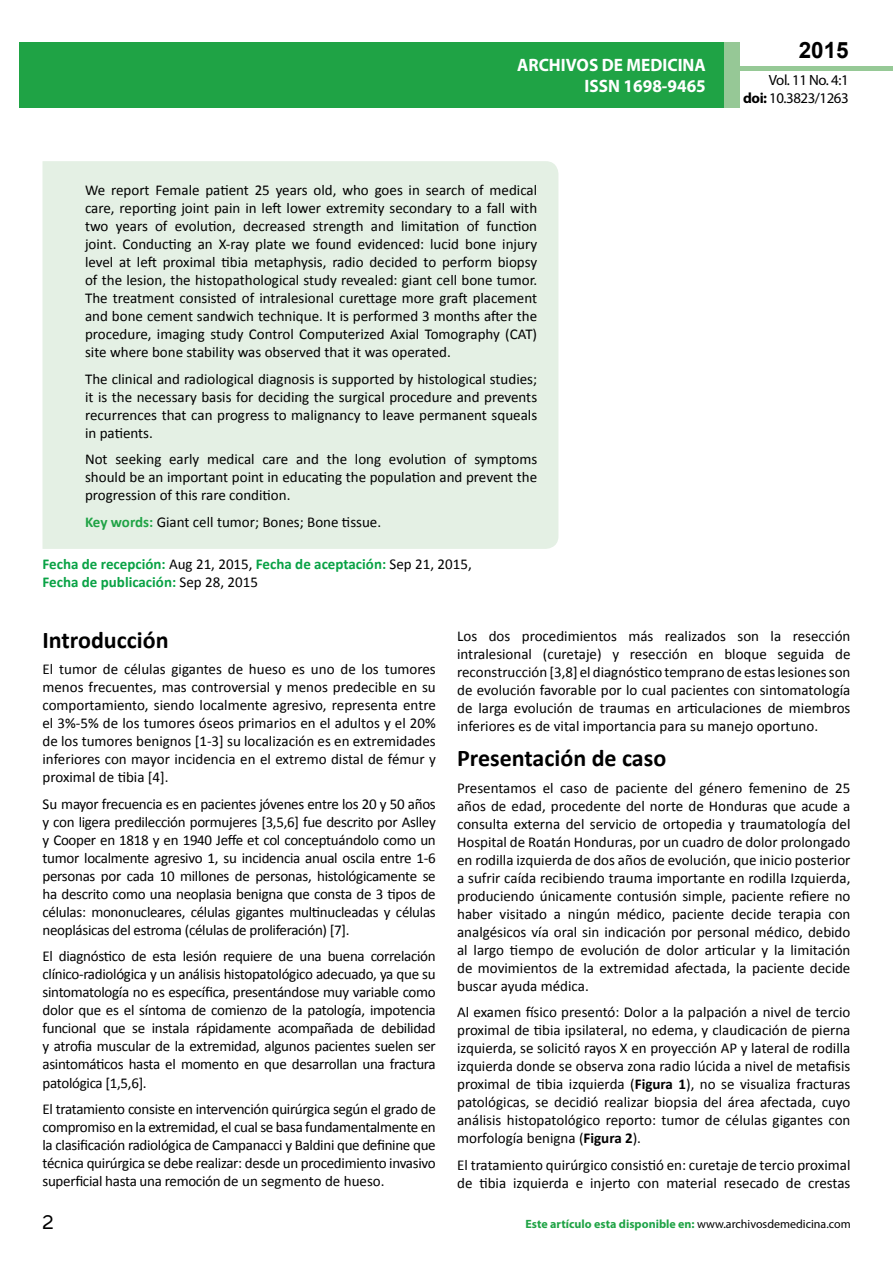
<style>
.page{position:relative;width:893px;height:1263px;background:#fff}
.page>*{position:absolute;margin:0;border:0;box-sizing:border-box;transform-origin:0 0}
.t1{font:25.5px "Tunga";color:#000}
.t2{font:700 24px "Calibri";color:#000}
.t3{font:700 22.5px "Arial";color:#000}
.t4{font:700 18px/21.6px "Myriad Pro";color:#fff;text-align:right;scale:.96 1}
.t5{font:15px/18px "Calibri";color:#000;text-align:justify}
.t6{font:700 15px/18.8px "Calibri";color:#09a245}
.t7{font:14.85px/17.9px "Myriad Pro";letter-spacing:-.03em;color:#000;text-align:right}
.t8{font:700 12px "Myriad Pro";color:#1fa345}
.s1{font-weight:700;color:#1fa345}
.s2{font-weight:400;color:#000}
.s3{font-weight:700}
.s4{color:#1da34a}
</style>
<div class="page">
<div style="left:722px;top:66px;width:171px;height:5px;background:#96c996"></div>
<div style="left:19px;top:42px;width:706px;height:66px;background:#1fa345"></div>
<div style="left:725px;top:42px;width:15px;height:66px;background:#96c896"></div>
<div style="left:43px;top:161px;width:515px;height:388px;background:#e4f0e4"></div>
<p class="t4" style="left:517px;top:53px;width:198px">ARCHIVOS DE MEDICINA<br>ISSN 1698-9465</p>
<p class="t5" style="left:85px;top:181px;width:454px">We report Female patient 25 years old, who goes in search of medical care, reporting joint pain in left lower extremity secondary to a fall with two years of evolution, decreased strength and limitation of function joint. Conducting an X-ray plate we found evidenced: lucid bone injury level at left proximal tibia metaphysis, radio decided to perform biopsy of the lesion, the histopathological study revealed: giant cell bone tumor.<br>The treatment consisted of intralesional curettage more graft placement and bone cement sandwich technique. It is performed 3 months after the procedure, imaging study Control Computerized Axial Tomography (CAT) site where bone stability was observed that it was operated.</p>
<p class="t5" style="left:85px;top:370px;width:454px">The clinical and radiological diagnosis is supported by histological studies; it is the necessary basis for deciding the surgical procedure and prevents recurrences that can progress to malignancy to leave permanent squeals in patients.</p>
<p class="t5" style="left:85px;top:450px;width:454px">Not seeking early medical care and the long evolution of symptoms should be an important point in educating the population and prevent the progression of this rare condition.</p>
<p class="t5" style="left:85px;top:513px;width:298px"><span class="s1">Key words:</span> Giant cell tumor; Bones; Bone tissue.</p>
<p class="t6" style="left:43px;top:554px;width:431px">Fecha de recepción: <span class="s2">Aug 21, 2015,</span> Fecha de aceptación: <span class="s2">Sep 21, 2015,<br></span>Fecha de publicación: <span class="s2">Sep 28, 2015</span></p>
<h3 class="t3" style="left:799px;top:35px;width:52px">2015</h3>
<p class="t7" style="left:743px;top:71px;width:107px">Vol. 11 No. 4:1 <span class="s3">doi:</span> 10.3823/1263</p>
<h2 class="t2" style="left:43px;top:625px;width:128px">Introducción</h2>
<p class="t5" style="left:43px;top:660px;width:395px">El tumor de células gigantes de hueso es uno de los tumores menos frecuentes, mas controversial y menos predecible en su comportamiento, siendo localmente agresivo, representa entre el 3%-5% de los tumores óseos primarios en el adultos y el 20% de los tumores benignos [1-3] su localización es en extremidades inferiores con mayor incidencia en el extremo distal de fémur y proximal de tibia [4].</p>
<p class="t5" style="left:43px;top:795px;width:395px">Su mayor frecuencia es en pacientes jóvenes entre los 20 y 50 años y con ligera predilección pormujeres [3,5,6] fue descrito por Aslley y Cooper en 1818 y en 1940 Jeffe et col conceptuándolo como un tumor localmente agresivo 1, su incidencia anual oscila entre 1-6 personas por cada 10 millones de personas, histológicamente se ha descrito como una neoplasia benigna que consta de 3 tipos de células: mononucleares, células gigantes multinucleadas y células neoplásicas del estroma (células de proliferación) [7].</p>
<p class="t5" style="left:43px;top:947px;width:395px">El diagnóstico de esta lesión requiere de una buena correlación clínico-radiológica y un análisis histopatológico adecuado, ya que su sintomatología no es específica, presentándose muy variable como dolor que es el síntoma de comienzo de la patología, impotencia funcional que se instala rápidamente acompañada de debilidad y atrofia muscular de la extremidad, algunos pacientes suelen ser asintomáticos hasta el momento en que desarrollan una fractura patológica [1,5,6].</p>
<p class="t5" style="left:43px;top:1100px;width:395px">El tratamiento consiste en intervención quirúrgica según el grado de compromiso en la extremidad, el cual se basa fundamentalmente en la clasificación radiológica de Campanacci y Baldini que definine que técnica quirúrgica se debe realizar: desde un procedimiento invasivo superficial hasta una remoción de un segmento de hueso.</p>
<p class="t5" style="left:457px;top:627px;width:395px">Los dos procedimientos más realizados son la resección intralesional (curetaje) y resección en bloque seguida de reconstrucción [3,8] el diagnóstico temprano de estas lesiones son de evolución favorable por lo cual pacientes con sintomatología de larga evolución de traumas en articulaciones de miembros inferiores es de vital importancia para su manejo oportuno.</p>
<h2 class="t2" style="left:457px;top:743px;width:211px">Presentación de caso</h2>
<p class="t5" style="left:457px;top:779px;width:395px">Presentamos el caso de paciente del género femenino de 25 años de edad, procedente del norte de Honduras que acude a consulta externa del servicio de ortopedia y traumatología del Hospital de Roatán Honduras, por un cuadro de dolor prolongado en rodilla izquierda de dos años de evolución, que inicio posterior a sufrir caída recibiendo trauma importante en rodilla Izquierda, produciendo únicamente contusión simple, paciente refiere no haber visitado a ningún médico, paciente decide terapia con analgésicos vía oral sin indicación por personal médico, debido al largo tiempo de evolución de dolor articular y la limitación de movimientos de la extremidad afectada, la paciente decide buscar ayuda médica.</p>
<p class="t5" style="left:457px;top:1003px;width:395px">Al examen físico presentó: Dolor a la palpación a nivel de tercio proximal de tibia ipsilateral, no edema, y claudicación de pierna izquierda, se solicitó rayos X en proyección AP y lateral de rodilla izquierda donde se observa zona radio lúcida a nivel de metafisis proximal de tibia izquierda (<span class="s3">Figura 1</span>), no se visualiza fracturas patológicas, se decidió realizar biopsia del área afectada, cuyo análisis histopatológico reporto: tumor de células gigantes con morfología benigna (<span class="s3">Figura 2</span>).</p>
<p class="t5" style="left:457px;top:1156px;width:395px">El tratamiento quirúrgico consistió en: curetaje de tercio proximal de tibia izquierda e injerto con material resecado de crestas</p>
<h1 class="t1" style="left:42px;top:1205px;width:13px">2</h1>
<p class="t8" style="left:525px;top:1216px;width:327px">Este artículo esta disp<span class="s4">oni</span>ble en: <span class="s2">www.archivosdemedicina.com</span></p>
</div>
